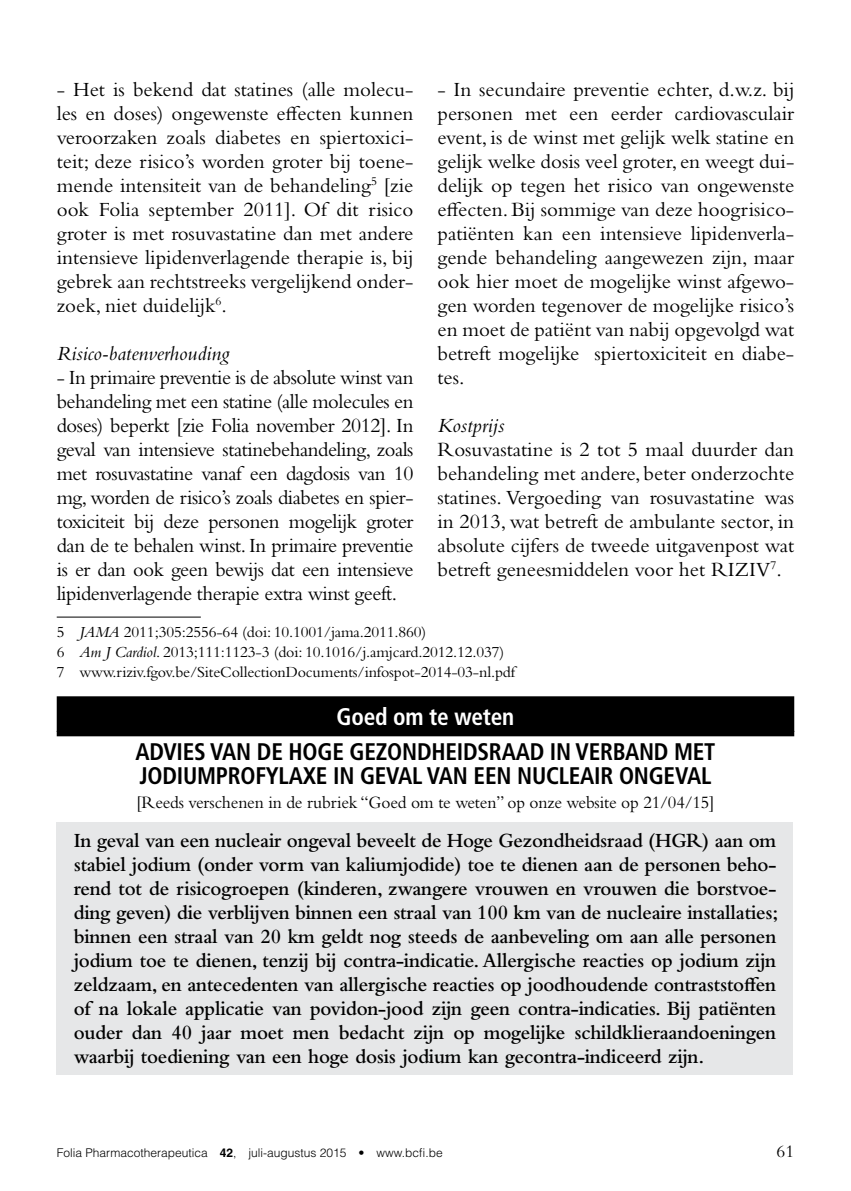
<style>
.page{position:relative;width:851px;height:1191px;background:#fff}
.page>*{position:absolute;margin:0;border:0;box-sizing:border-box;transform-origin:0 0}
.t1{font:700 condensed 24px/24px "Frutiger LT Std";letter-spacing:-.01em;color:#000}
.t2{font:700 condensed 24px "Frutiger LT Std";letter-spacing:-.01em;color:#fff}
.t3{font:21px/24px "Bembo Std";color:#000;text-align:justify}
.t4{font:600 21px/24px "Bembo Std";letter-spacing:-.01em;color:#000;text-align:justify}
.t5{font:italic 21px "Bembo Std";color:#000}
.t6{font:18px "Bembo Std";letter-spacing:-.01em;color:#000}
.t7{font:16px/20px "Bembo Std";letter-spacing:-.01em;color:#000}
.t8{font:300 12px "Helvetica LT Std";color:#000}
.s1{font-style:italic}
.s2{font-weight:700}
</style>
<div class="page">
<hr style="left:57px;top:616px;width:144px;height:1px;background:#000">
<div style="left:57px;top:696px;width:737px;height:40px;background:#000"></div>
<div style="left:57px;top:821px;width:736px;height:253px;background:#e6e7e8"></div>
<p class="t3" style="left:57px;top:77px;width:358px">- Het is bekend dat statines (alle molecu&shy;les en doses) ongewenste effecten kunnen veroorzaken zoals diabetes en spiertoxici&shy;teit; deze risico’s worden groter bij toene&shy;mende intensiteit van de behandeling<sup>5</sup> [zie ook Folia september 2011]. Of dit risico groter is met rosuvastatine dan met andere intensieve lipidenverlagende therapie is, bij gebrek aan rechtstreeks vergelijkend onder&shy;zoek, niet duidelijk<sup>6</sup>.</p>
<p class="t5" style="left:57px;top:341px;width:174px">Risico-batenverhouding</p>
<p class="t3" style="left:57px;top:365px;width:358px">- In primaire preventie is de absolute winst van behandeling met een statine (alle molecules en doses) beperkt [zie Folia november 2012]. In geval van intensieve statinebehandeling, zoals met rosuvastatine vanaf een dagdosis van 10 mg, worden de risico’s zoals diabetes en spier&shy;toxiciteit bij deze personen mogelijk groter dan de te behalen winst. In primaire preventie is er dan ook geen bewijs dat een intensieve lipidenverlagende therapie extra winst geeft.</p>
<p class="t3" style="left:437px;top:77px;width:358px">- In secundaire preventie echter, d.w.z. bij personen met een eerder cardiovasculair event, is de winst met gelijk welk statine en gelijk welke dosis veel groter, en weegt dui&shy;delijk op tegen het risico van ongewenste effecten. Bij sommige van deze hoogrisico&shy;patiënten kan een intensieve lipidenverla&shy;gende behandeling aangewezen zijn, maar ook hier moet de mogelijke winst afgewo&shy;gen worden tegenover de mogelijke risico’s en moet de patiënt van nabij opgevolgd wat betreft mogelijke spiertoxiciteit en diabe&shy;tes.</p>
<p class="t5" style="left:437px;top:413px;width:68px">Kostprijs</p>
<p class="t3" style="left:437px;top:437px;width:358px">Rosuvastatine is 2 tot 5 maal duurder dan behandeling met andere, beter onderzochte statines. Vergoeding van rosuvastatine was in 2013, wat betreft de ambulante sector, in absolute cijfers de tweede uitgavenpost wat betreft geneesmiddelen voor het RIZIV<sup>7</sup>.</p>
<p class="t7" style="left:57px;top:621px;width:459px">5 <span class="s1">JAMA</span> 2011;305:2556-64 (doi: 10.1001/jama.2011.860)<br>6 <span class="s1">Am J Cardiol</span>. 2013;111:1123-3 (doi: 10.1016/j.amjcard.2012.12.037)<br>7 www.riziv.fgov.be/SiteCollectionDocuments/infospot-2014-03-nl.pdf</p>
<p class="t2" style="left:336px;top:702px;width:179px">Goed om te weten</p>
<p class="t1" style="left:135px;top:739px;width:581px">ADVIES VAN DE HOGE GEZONDHEIDSRAAD IN VERBAND MET<br>JODIUMPROFYLAXE IN GEVAL VAN EEN NUCLEAIR ONGEVAL</p>
<p class="t6" style="left:136px;top:792px;width:579px">[Reeds verschenen in de rubriek “Goed om te weten” op onze website op 21/04/15]</p>
<p class="t4" style="left:74px;top:828px;width:706px">In geval van een nucleair ongeval beveelt de Hoge Gezondheidsraad (HGR) aan om stabiel jodium (onder vorm van kaliumjodide) toe te dienen aan de personen beho&shy;rend tot de risicogroepen (kinderen, zwangere vrouwen en vrouwen die borstvoe&shy;ding geven) die verblijven binnen een straal van 100 km van de nucleaire installaties; binnen een straal van 20 km geldt nog steeds de aanbeveling om aan alle personen jodium toe te dienen, tenzij bij contra-indicatie. Allergische reacties op jodium zijn zeldzaam, en antecedenten van allergische reacties op joodhoudende contraststoffen of na lokale applicatie van povidon-jood zijn geen contra-indicaties. Bij patiënten ouder dan 40 jaar moet men bedacht zijn op mogelijke schildklieraandoeningen waarbij toediening van een hoge dosis jodium kan gecontra-indiceerd zijn.</p>
<p class="t8" style="left:57px;top:1145px;width:387px">Folia Pharmacotherapeutica <span class="s2">42</span>, juli-augustus 2015 • www.bcfi.be</p>
<p class="t6" style="left:776px;top:1140px;width:19px">61</p>
</div>
